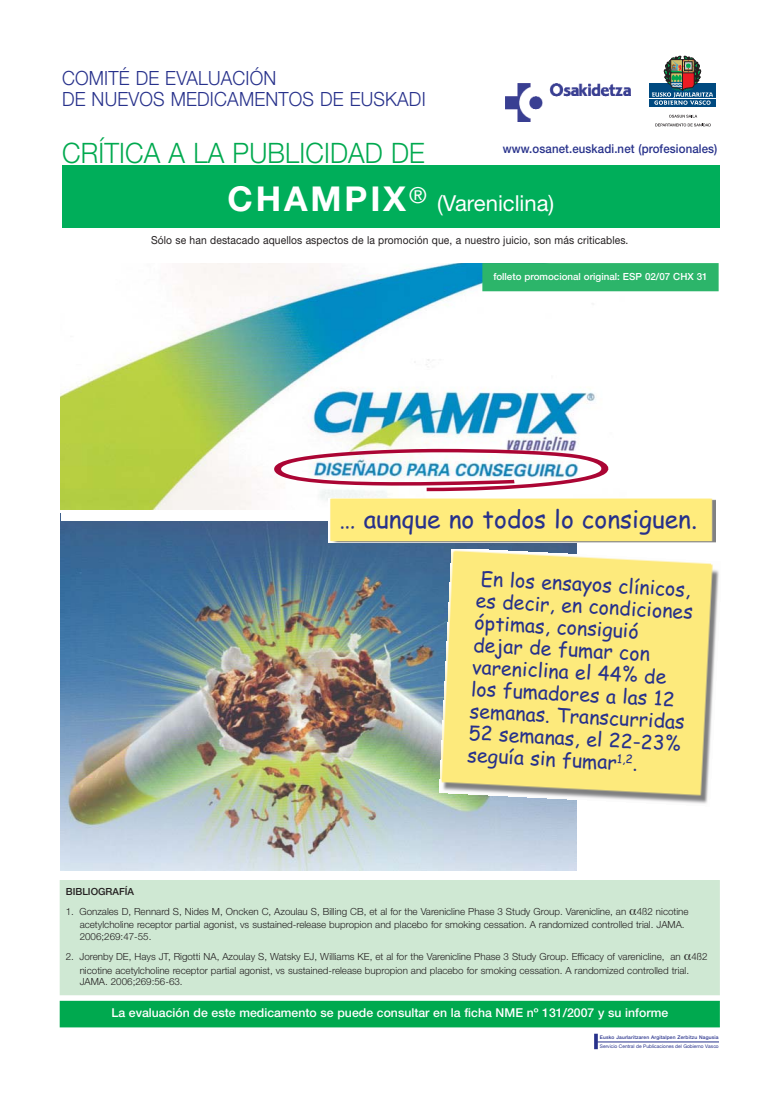
<style>
.page{position:relative;width:780px;height:1099px;background:#fff}
.page>*{position:absolute;margin:0;border:0;box-sizing:border-box;transform-origin:0 0}
.t1{font:300 28.12px "Helvetica Neue";letter-spacing:.005em;color:#00a94f;scale:.93 1}
.t2{font:24.5px "Comic Sans MS";color:#27318b}
.t3{font:22px "Helvetica Neue";color:#fff}
.t4{font:19.62px/22px "Comic Sans MS";color:#27318b}
.t5{font:300 19.62px/21.1px "Helvetica Neue";letter-spacing:.01em;color:#27318b;scale:.93 1}
.t6{font:500 12.25px "Helvetica Neue";color:#fff}
.t7{font:500 12.25px "Helvetica Neue";letter-spacing:.01em;color:#27318b;scale:.93 1}
.t8{font:11px "Helvetica Neue";letter-spacing:.01em;color:#231f20;scale:.93 1}
.t9{font:300 9.75px/13.1px "Helvetica Neue";color:#231f20}
.t10{font:500 9.75px "Helvetica Neue";color:#fff}
.t11{font:500 9.75px "Helvetica Neue";color:#231f20}
.t12{font:4.88px "Helvetica Neue";color:#27318b}
.t13{font:500 4.88px "Helvetica Neue";letter-spacing:.035em;color:#27318b}
.s1{font-weight:700;font-size:34.25px}
.s2{font-family:"Times Phonetic Alternate";font-weight:400;font-size:12.25px}
</style>
<div class="page">
<img style="left:61px;top:521px;width:515px;height:349px">
<div style="left:62px;top:165px;width:657px;height:62px;background:#00ae5a"></div>
<svg style="left:715px;top:83px;width:1px;height:24px"></svg>
<div style="left:649px;top:83px;width:66px;height:24px;background:#004a80"></div>
<hr style="left:649px;top:98px;width:67px;height:1px;background:#fff">
<svg style="left:651px;top:56px;width:61px;height:49px"></svg>
<svg style="left:655px;top:115px;width:55px;height:11px"></svg>
<div style="left:60px;top:1001px;width:659px;height:25px;background:#00a94f"></div>
<div style="left:60px;top:1000px;width:659px;height:27px;border:1px solid #00a94f"></div>
<img style="left:505px;top:83px;width:125px;height:39px">
<hr style="left:597px;top:1041px;width:122px;height:1px;background:#27318b">
<hr style="left:594px;top:1033px;width:3px;height:16px;background:#27318b">
<div style="left:60px;top:880px;width:659px;height:114px;background:#cfe8d3"></div>
<div style="left:60px;top:880px;width:659px;height:115px;border:1px solid #cfe8d3"></div>
<img style="left:61px;top:263px;width:565px;height:246px">
<div style="left:483px;top:264px;width:234px;height:26px;background:#2cb56a"></div>
<div style="left:482px;top:263px;width:236px;height:28px;border:2px solid #2cb56a"></div>
<svg style="left:268px;top:447px;width:343px;height:46px"></svg>
<img style="left:439px;top:548px;width:280px;height:258px">
<img style="left:329px;top:498px;width:386px;height:45px">
<h3 class="t5" style="left:62px;top:69px;width:392px">COMITÉ DE EVALUACIÓN<br>DE NUEVOS MEDICAMENTOS DE EUSKADI</h3>
<h1 class="t1" style="left:62px;top:143px;width:391px">CRÍTICA A LA PUBLICIDAD DE</h1>
<h3 class="t3" style="left:228px;top:195px;width:328px"><span class="s1">CHAMPIX</span>® (Vareniclina)</h3>
<p class="t7" style="left:503px;top:144px;width:232px">www.osanet.euskadi.net (profesionales)</p>
<p class="t8" style="left:151px;top:236px;width:515px">Sólo se han destacado aquellos aspectos de la promoción que, a nuestro juicio, son más criticables.</p>
<p class="t10" style="left:493px;top:273px;width:216px">folleto promocional original: ESP 02/07 CHX 31</p>
<h2 class="t2" style="left:339px;top:509px;width:359px">… aunque no todos lo consiguen.</h2>
<h3 class="t4" style="left:477px;top:569px;width:219px;rotate:3deg">En los ensayos clínicos, es decir, en condiciones óptimas, consiguió dejar de fumar con vareniclina el 44% de los fumadores a las 12 semanas. Transcurridas<br>52 semanas, el 22-23% seguía sin fumar<sup>1,2</sup>.</h3>
<p class="t11" style="left:66px;top:888px;width:70px">BIBLIOGRAFÍA</p>
<p class="t9" style="left:80px;top:906px;width:610px;text-indent:-14px">1. Gonzales D, Rennard S, Nides M, Oncken C, Azoulau S, Billing CB, et al for the Varenicline Phase 3 Study Group. Varenicline, an <span class="s2">α</span>4ß2 nicotine acetylcholine receptor partial agonist, vs sustained-release bupropion and placebo for smoking cessation. A randomized controlled trial. JAMA.</p>
<p class="t9" style="left:80px;top:931px;width:73px">2006;269:47-55.</p>
<p class="t9" style="left:66px;top:951px;width:643px;text-align:center">2. Jorenby DE, Hays JT, Rigotti NA, Azoulay S, Watsky EJ, Williams KE, et al for the Varenicline Phase 3 Study Group. Efficacy of varenicline, an <span class="s2">α</span>4ß2 nicotine acetylcholine receptor partial agonist, vs sustained-release bupropion and placebo for smoking cessation. A randomized controlled trial.</p>
<p class="t9" style="left:80px;top:976px;width:104px">JAMA. 2006;269:56-63.</p>
<p class="t6" style="left:111px;top:1008px;width:558px">La evaluación de este medicamento se puede consultar en la ficha NME nº 131/2007 y su informe</p>
<p class="t13" style="left:600px;top:1035px;width:120px">Eusko Jaurlaritzaren Argitalpen Zerbitzu Nagusia</p>
<p class="t12" style="left:600px;top:1044px;width:120px">Servicio Central de Publicaciones del Gobierno Vasco</p>
</div>
